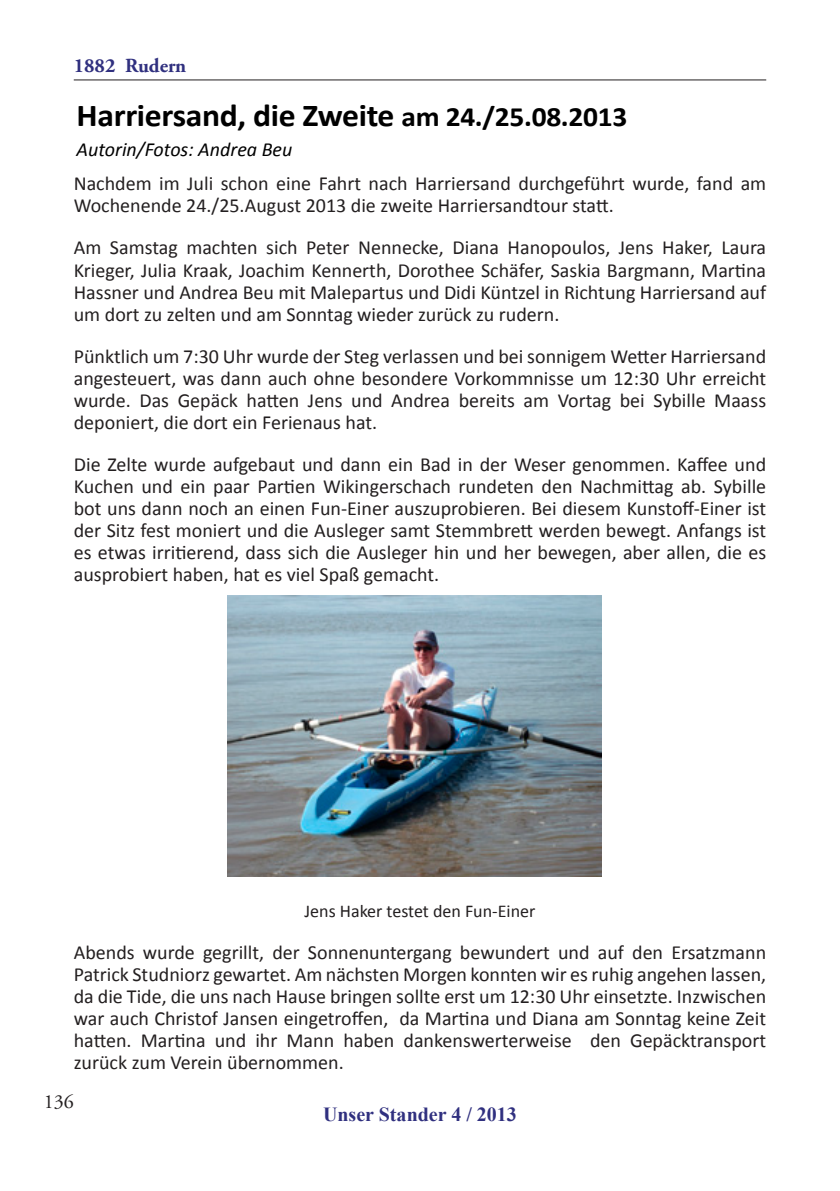
<style>
.page{position:relative;width:840px;height:1191px;background:#fff}
.page>*{position:absolute;margin:0;border:0;box-sizing:border-box;transform-origin:0 0}
.t1{font:700 32px "Calibri";letter-spacing:-.01em;color:#000;scale:1.05 1}
.t2{font:20px/22px "Calibri";color:#231f20;text-align:justify}
.t3{font:italic 20px "Calibri";color:#000}
.t4{font:700 20px "Times New Roman";color:#30307f}
.t5{font:700 20px "Adobe Garamond Pro";color:#30307f}
.t6{font:20px "Adobe Garamond Pro";color:#231f20}
.t7{font:18px "Calibri";color:#231f20}
.s1{font-size:28px}
</style>
<div class="page">
<hr style="left:74px;top:80px;width:691px;height:1px;background:#231f20">
<img style="left:227px;top:595px;width:374px;height:281px">
<p class="t5" style="left:74px;top:54px;width:114px">1882 Rudern</p>
<h1 class="t1" style="left:77px;top:95px;width:525px">Harriersand, die Zweite <span class="s1">am 24./25.08.2013</span></h1>
<p class="t3" style="left:77px;top:137px;width:217px">Autorin/Fotos: Andrea Beu</p>
<p class="t2" style="left:74px;top:172px;width:693px">Nachdem im Juli schon eine Fahrt nach Harriersand durchgeführt wurde, fand am<br>Wochenende 24./25.August 2013 die zweite Harriersandtour statt.</p>
<p class="t2" style="left:74px;top:236px;width:693px">Am Samstag machten sich Peter Nennecke, Diana Hanopoulos, Jens Haker, Laura Krieger, Julia Kraak, Joachim Kennerth, Dorothee Schäfer, Saskia Bargmann, Martina Hassner und Andrea Beu mit Malepartus und Didi Küntzel in Richtung Harriersand auf um dort zu zelten und am Sonntag wieder zurück zu rudern.</p>
<p class="t2" style="left:74px;top:344px;width:693px">Pünktlich um 7:30 Uhr wurde der Steg verlassen und bei sonnigem Wetter Harriersand angesteuert, was dann auch ohne besondere Vorkommnisse um 12:30 Uhr erreicht wurde. Das Gepäck hatten Jens und Andrea bereits am Vortag bei Sybille Maass deponiert, die dort ein Ferienaus hat.</p>
<p class="t2" style="left:74px;top:452px;width:693px">Die Zelte wurde aufgebaut und dann ein Bad in der Weser genommen. Kaffee und Kuchen und ein paar Partien Wikingerschach rundeten den Nachmittag ab. Sybille bot uns dann noch an einen Fun-Einer auszuprobieren. Bei diesem Kunstoff-Einer ist der Sitz fest moniert und die Ausleger samt Stemmbrett werden bewegt. Anfangs ist es etwas irritierend, dass sich die Ausleger hin und her bewegen, aber allen, die es ausprobiert haben, hat es viel Spaß gemacht.</p>
<p class="t7" style="left:304px;top:899px;width:232px">Jens Haker testet den Fun-Einer</p>
<p class="t2" style="left:74px;top:940px;width:693px">Abends wurde gegrillt, der Sonnenuntergang bewundert und auf den Ersatzmann Patrick Studniorz gewartet. Am nächsten Morgen konnten wir es ruhig angehen lassen, da die Tide, die uns nach Hause bringen sollte erst um 12:30 Uhr einsetzte. Inzwischen war auch Christof Jansen eingetroffen, da Martina und Diana am Sonntag keine Zeit hatten. Martina und ihr Mann haben dankenswerterweise den Gepäcktransport zurück zum Verein übernommen.</p>
<p class="t6" style="left:44px;top:1089px;width:31px">136</p>
<p class="t4" style="left:323px;top:1100px;width:195px">Unser Stander 4 / 2013</p>
</div>
